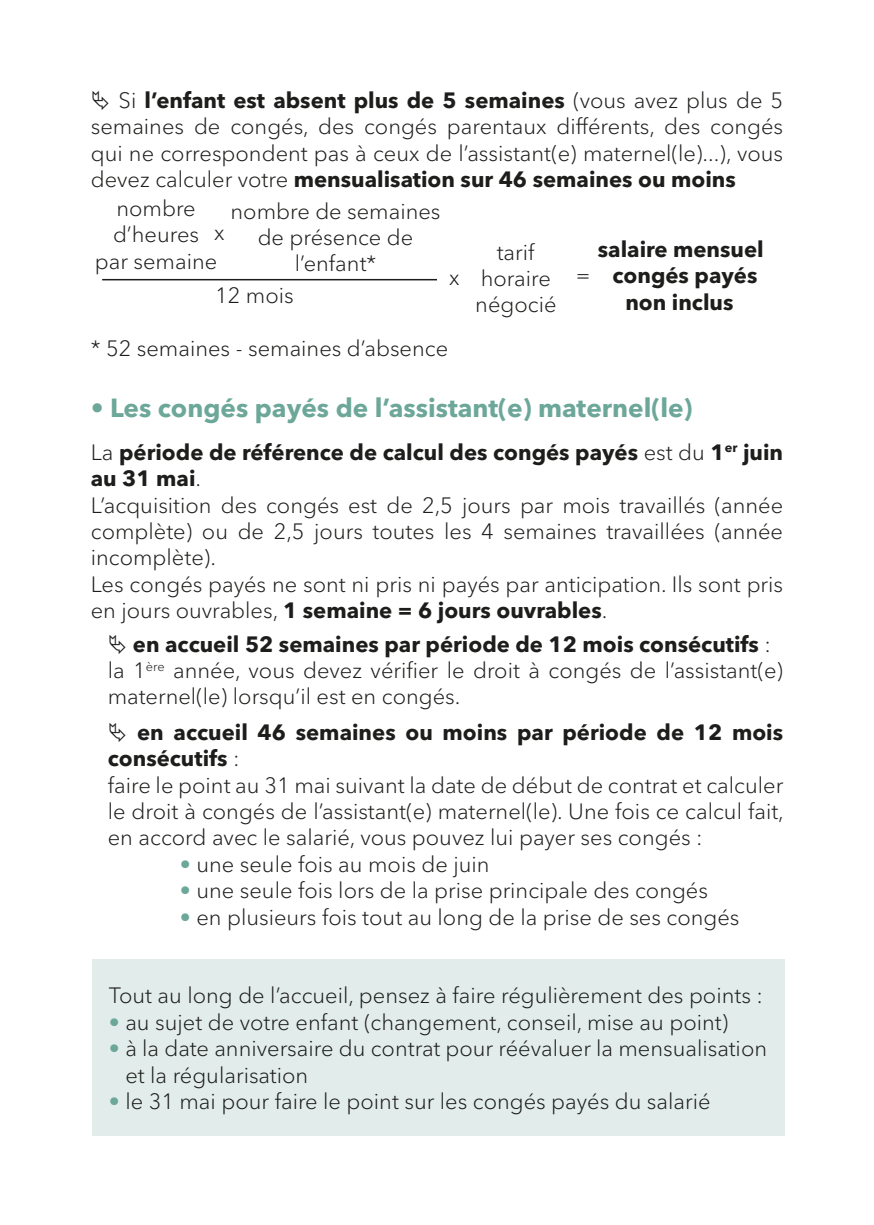
<style>
.page{position:relative;width:874px;height:1225px;background:#fff}
.page>*{position:absolute;margin:0;border:0;box-sizing:border-box;transform-origin:0 0}
.t1{font:700 26px "Avenir Next LT Pro";color:#6ca799}
.t2{font:300 22px/26.4px "Avenir Next LT Pro";color:#1d1d1b}
.t3{font:700 22px "Avenir Next LT Pro";color:#1d1d1b}
.s1{font-weight:700}
.s2{font-weight:300}
.s3{color:#6ca799}
</style>
<div class="page">
<hr style="left:102px;top:279px;width:335px;height:1px;background:#1d1d1b">
<div style="left:92px;top:960px;width:691px;height:176px;background:#e2edeb"></div>
<p class="t2" style="left:91px;top:87px;width:693px;text-align:justify;text-indent:28px">Si <span class="s1">l’enfant est absent plus de 5 semaines</span> (vous avez plus de 5 semaines de congés, des congés parentaux différents, des congés qui ne correspondent pas à ceux de l’assistant(e) maternel(le)...), vous devez calculer votre <span class="s1">mensualisation sur 46 semaines ou moins</span></p>
<p class="t2" style="left:95px;top:195px;width:124px;text-align:center">nombre d’heures par semaine</p>
<p class="t2" style="left:230px;top:198px;width:211px;text-align:center">nombre de semaines de présence de l’enfant*</p>
<p class="t2" style="left:214px;top:219px;width:12px">x</p>
<p class="t2" style="left:215px;top:282px;width:80px">12 mois</p>
<p class="t2" style="left:449px;top:264px;width:12px">x</p>
<p class="t2" style="left:91px;top:335px;width:358px">* 52 semaines - semaines d’absence</p>
<p class="t2" style="left:475px;top:239px;width:83px;text-align:center">tarif horaire négocié</p>
<p class="t3" style="left:597px;top:236px;width:167px">salaire mensuel</p>
<p class="t3" style="left:575px;top:262px;width:183px"><span class="s2">=</span> congés payés</p>
<p class="t3" style="left:625px;top:288px;width:110px">non inclus</p>
<p class="t1" style="left:91px;top:392px;width:603px"><span class="s2">•</span> Les congés payés de l’assistant(e) maternel(le)</p>
<p class="t2" style="left:91px;top:439px;width:693px">La <span class="s1">période de référence de calcul des congés payés</span> est du <span class="s1">1</span><sup>er</sup> <span class="s1">juin au 31 mai</span>.<br>L’acquisition des congés est de 2,5 jours par mois travaillés (année complète) ou de 2,5 jours toutes les 4 semaines travaillées (année incomplète).<br>Les congés payés ne sont ni pris ni payés par anticipation. Ils sont pris en jours ouvrables, <span class="s1">1 semaine = 6 jours ouvrables</span>.</p>
<p class="t2" style="left:108px;top:631px;width:676px;text-indent:25px"><span class="s1">en accueil 52 semaines par période de 12 mois consécutifs</span> : la 1<sup>ère</sup> année, vous devez vérifier le droit à congés de l’assistant(e) maternel(le) lorsqu’il est en congés.</p>
<p class="t2" style="left:108px;top:719px;width:677px;text-indent:29px"><span class="s1">en accueil 46 semaines ou moins par période de 12 mois consécutifs</span> :<br>faire le point au 31 mai suivant la date de début de contrat et calculer le droit à congés de l’assistant(e) maternel(le). Une fois ce calcul fait, en accord avec le salarié, vous pouvez lui payer ses congés :</p>
<p class="t2" style="left:180px;top:851px;width:311px"><span class="s3">•</span> une seule fois au mois de juin</p>
<p class="t2" style="left:180px;top:877px;width:529px"><span class="s3">•</span> une seule fois lors de la prise principale des congés</p>
<p class="t2" style="left:180px;top:903px;width:560px"><span class="s3">•</span> en plusieurs fois tout au long de la prise de ses congés</p>
<p class="t2" style="left:109px;top:982px;width:655px">Tout au long de l’accueil, pensez à faire régulièrement des points :</p>
<p class="t2" style="left:109px;top:1009px;width:620px"><span class="s3">•</span> au sujet de votre enfant (changement, conseil, mise au point)</p>
<p class="t2" style="left:125px;top:1035px;width:643px;text-indent:-16px"><span class="s3">•</span> à la date anniversaire du contrat pour réévaluer la mensualisation et la régularisation</p>
<p class="t2" style="left:109px;top:1088px;width:603px"><span class="s3">•</span> le 31 mai pour faire le point sur les congés payés du salarié</p>
</div>
